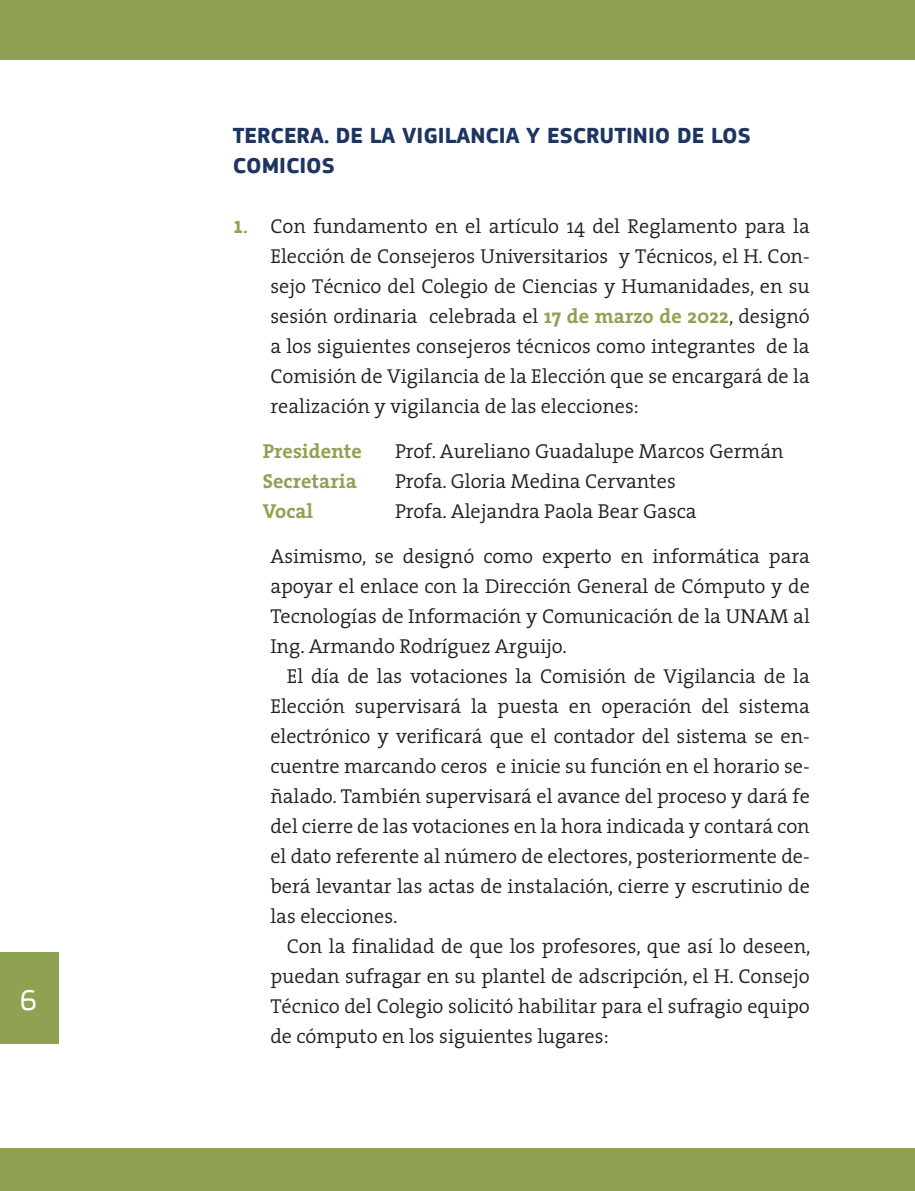
<style>
.page{position:relative;width:915px;height:1191px;background:#fff}
.page>*{position:absolute;margin:0;border:0;box-sizing:border-box;transform-origin:0 0}
.t1{font:30px "PF Square Sans Pro";color:#fff}
.t2{font:700 22.5px/30px "PF Square Sans Pro";color:#1d3560}
.t3{font:300 20.25px/30px "The Serif";color:#231f20;text-align:justify}
.t4{font:700 20.25px "The Serif";color:#8fa253}
.s1{font-family:"PF Square Sans Pro";font-weight:700;font-size:18px;color:#8fa253}
.s2{font-weight:700;color:#8fa253}
</style>
<div class="page">
<div style="left:0;top:952px;width:58px;height:92px;background:#8fa253"></div>
<div style="left:0;top:0;width:914px;height:60px;background:#8fa253"></div>
<div style="left:0;top:1147px;width:914px;height:44px;background:#8fa253"></div>
<h1 class="t1" style="left:20px;top:982px;width:18px">6</h1>
<p class="t2" style="left:233px;top:121px;width:519px">TERCERA. DE LA VIGILANCIA Y ESCRUTINIO DE LOS<br>COMICIOS</p>
<p class="t3" style="left:270px;top:210px;width:541px;text-indent:-38px"><span class="s1">1.</span> Con fundamento en el artículo 14 del Reglamento para la Elección de Consejeros Universitarios y Técnicos, el H. Con&shy;sejo Técnico del Colegio de Ciencias y Humanidades, en su sesión ordinaria celebrada el <span class="s2">17 de marzo de 2022</span>, designó a los siguientes consejeros técnicos como integrantes de la Comisión de Vigilancia de la Elección que se encargará de la realización y vigilancia de las elecciones:</p>
<p class="t4" style="left:263px;top:434px;width:100px">Presidente</p>
<p class="t3" style="left:395px;top:435px;width:390px">Prof. Aureliano Guadalupe Marcos Germán</p>
<p class="t4" style="left:263px;top:464px;width:95px">Secretaria</p>
<p class="t3" style="left:395px;top:465px;width:282px">Profa. Gloria Medina Cervantes</p>
<p class="t4" style="left:263px;top:494px;width:52px">Vocal</p>
<p class="t3" style="left:395px;top:495px;width:303px">Profa. Alejandra Paola Bear Gasca</p>
<p class="t3" style="left:270px;top:540px;width:541px">Asimismo, se designó como experto en informática para apoyar el enlace con la Dirección General de Cómputo y de Tecnologías de Información y Comunicación de la UNAM al Ing. Armando Rodríguez Arguijo.</p>
<p class="t3" style="left:270px;top:660px;width:541px;text-indent:17px">El día de las votaciones la Comisión de Vigilancia de la Elección supervisará la puesta en operación del sistema electrónico y verificará que el contador del sistema se en&shy;cuentre marcando ceros e inicie su función en el horario se&shy;ñalado. También supervisará el avance del proceso y dará fe del cierre de las votaciones en la hora indicada y contará con el dato referente al número de electores, posteriormente de&shy;berá levantar las actas de instalación, cierre y escrutinio de las elecciones.</p>
<p class="t3" style="left:270px;top:930px;width:541px;text-indent:17px">Con la finalidad de que los profesores, que así lo deseen, puedan sufragar en su plantel de adscripción, el H. Consejo Técnico del Colegio solicitó habilitar para el sufragio equipo de cómputo en los siguientes lugares:</p>
</div>
